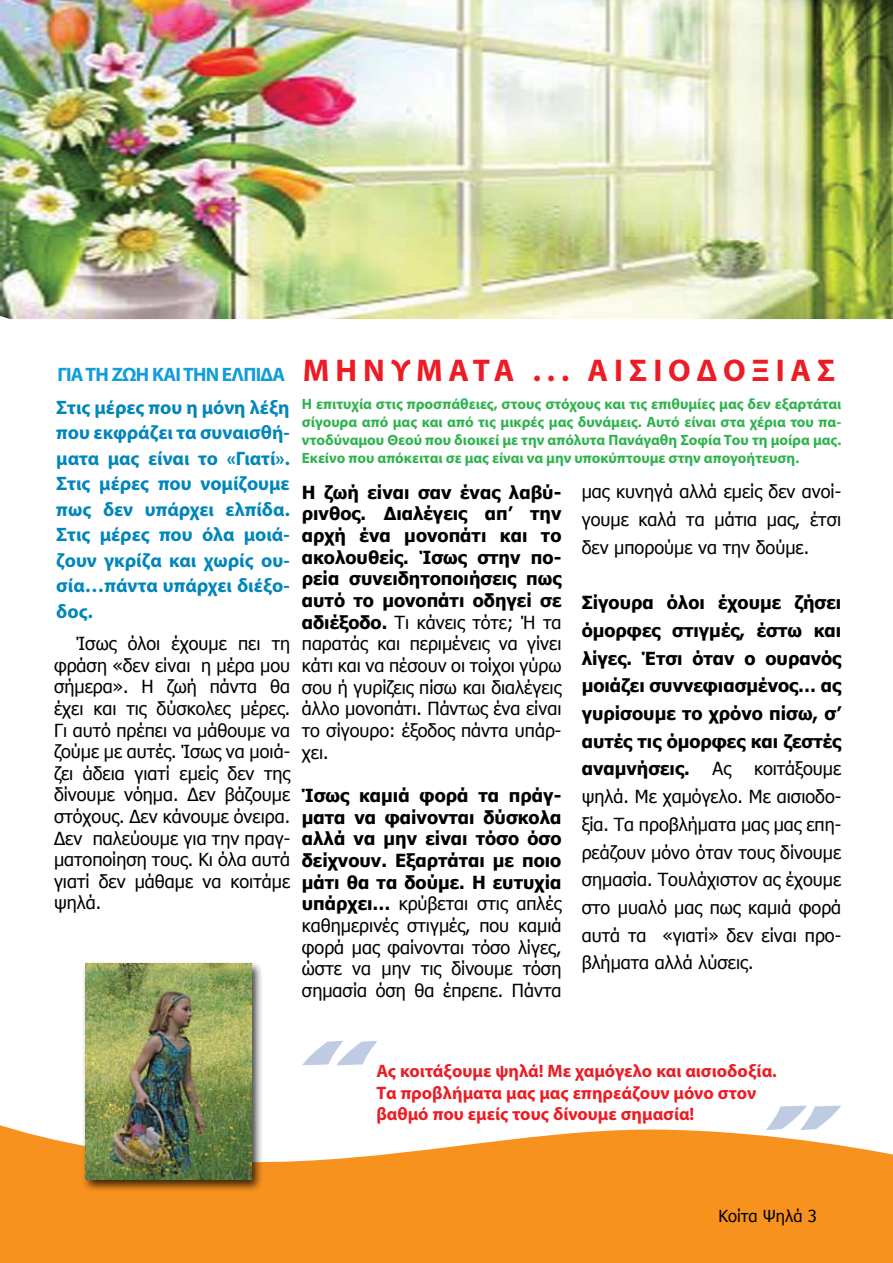
<style>
.page{position:relative;width:893px;height:1263px;background:#fff}
.page>*{position:absolute;margin:0;border:0;box-sizing:border-box;transform-origin:0 0}
.t1{font:700 31.5px "Myriad Pro";letter-spacing:.19em;color:#ed1c24}
.t2{font:700 19.5px/25.5px "Myriad Pro";color:#0086bb;text-align:justify}
.t3{font:18px/21.6px "Tahoma";color:#000;text-align:justify}
.t4{font:700 18px/21.6px "Tahoma";color:#000;text-align:justify}
.t5{font:700 18px/21.6px "Myriad Pro";color:#ed1c24}
.t6{font:16.5px "Tahoma";color:#000}
.t7{font:700 15px/18px "Myriad Pro";color:#2db34d;text-align:justify}
.s1{font-size:19.5px;color:#109dd9}
.s2{font-weight:700}
.s3{font-weight:400}
</style>
<div class="page">
<img style="left:0;top:0;width:893px;height:319px">
<svg style="left:0;top:1125px;width:893px;height:138px;background:#f79d36"></svg>
<svg style="left:766px;top:1105px;width:75px;height:25px"></svg>
<svg style="left:302px;top:1041px;width:75px;height:24px"></svg>
<div style="left:81px;top:960px;width:183px;height:232px;background:#000;opacity:.75"></div>
<img style="left:85px;top:964px;width:166px;height:216px">
<h1 class="t1" style="left:57px;top:350px;width:780px"><span class="s1">ΓΙΑ ΤΗ ΖΩΗ ΚΑΙ ΤΗΝ ΕΛΠΙΔΑ</span> ΜΗΝΥΜΑΤΑ ... ΑΙΣΙΟΔΟΞΙΑΣ</h1>
<p class="t2" style="left:56px;top:394px;width:235px">Στις μέρες που η μόνη λέξη που εκφράζει τα συναισθή&shy;ματα μας είναι το «Γιατί».<br>Στις μέρες που νομίζουμε πως δεν υπάρχει ελπίδα.<br>Στις μέρες που όλα μοιά&shy;ζουν γκρίζα και χωρίς ου&shy;σία…πάντα υπάρχει διέξο&shy;δος.</p>
<p class="t7" style="left:302px;top:394px;width:541px">Η επιτυχία στις προσπάθειες, στους στόχους και τις επιθυμίες μας δεν εξαρτάται σίγουρα από μας και από τις μικρές μας δυνάμεις. Αυτό είναι στα χέρια του πα&shy;ντοδύναμου Θεού που διοικεί με την απόλυτα Πανάγαθη Σοφία Του τη μοίρα μας.<br>Εκείνο που απόκειται σε μας είναι να μην υποκύπτουμε στην απογοήτευση.</p>
<p class="t3" style="left:54px;top:632px;width:238px;text-indent:22px">Ίσως όλοι έχουμε πει τη φράση «δεν είναι η μέρα μου σήμερα». Η ζωή πάντα θα έχει και τις δύσκολες μέρες.<br>Γι αυτό πρέπει να μάθουμε να ζούμε με αυτές. Ίσως να μοιά&shy;ζει άδεια γιατί εμείς δεν της δίνουμε νόημα. Δεν βάζουμε στόχους. Δεν κάνουμε όνειρα.<br>Δεν παλεύουμε για την πραγ&shy;ματοποίηση τους. Κι όλα αυτά γιατί δεν μάθαμε να κοιτάμε ψηλά.</p>
<p class="t3" style="left:582px;top:477px;width:261px;line-height:27.8px">μας κυνηγά αλλά εμείς δεν ανοί&shy;γουμε καλά τα μάτια μας, έτσι δεν μπορούμε να την δούμε.</p>
<p class="t4" style="left:582px;top:588px;width:261px;line-height:27.8px">Σίγουρα όλοι έχουμε ζήσει όμορφες στιγμές, έστω και λίγες. Έτσι όταν ο ουρανός μοιάζει συννεφιασμένος… ας γυρίσουμε το χρόνο πίσω, σ’ αυτές τις όμορφες και ζεστές αναμνήσεις.</p>
<p class="t3" style="left:302px;top:480px;width:261px"><span class="s2">Η ζωή είναι σαν ένας λαβύ&shy;ρινθος. Διαλέγεις απ’ την αρχή ένα μονοπάτι και το ακολουθείς. Ίσως στην πο&shy;ρεία συνειδητοποιήσεις πως αυτό το μονοπάτι οδηγεί σε αδιέξοδο.</span> Τι κάνεις τότε; Ή τα παρατάς και περιμένεις να γίνει κάτι και να πέσουν οι τοίχοι γύρω σου ή γυρίζεις πίσω και διαλέγεις άλλο μονοπάτι. Πάντως ένα είναι το σίγουρο: έξοδος πάντα υπάρ&shy;χει.</p>
<p class="t4" style="left:302px;top:783px;width:261px">Ίσως καμιά φορά τα πράγ&shy;ματα να φαίνονται δύσκολα αλλά να μην είναι τόσο όσο δείχνουν. Εξαρτάται με ποιο μάτι θα τα δούμε. Η ευτυχία υπάρχει… <span class="s3">κρύβεται στις απλές καθημερινές στιγμές, που καμιά φορά μας φαίνονται τόσο λίγες, ώστε να μην τις δίνουμε τόση σημασία όση θα έπρεπε. Πάντα</span></p>
<p class="t3" style="left:582px;top:754px;width:261px;line-height:27.8px;text-indent:172px">κοιτάξουμε ψηλά. Με χαμόγελο. Με αισιοδο&shy;ξία. Τα προβλήματα μας μας επη&shy;ρεάζουν μόνο όταν τους δίνουμε σημασία. Τουλάχιστον ας έχουμε στο μυαλό μας πως καμιά φορά αυτά τα «γιατί» δεν είναι προ&shy;βλήματα αλλά λύσεις.</p>
<p class="t3" style="left:713px;top:757px;width:20px">Ας</p>
<p class="t5" style="left:376px;top:1060px;width:402px">Ας κοιτάξουμε ψηλά! Με χαμόγελο και αισιοδοξία.<br>Τα προβλήματα μας μας επηρεάζουν μόνο στον βαθμό που εμείς τους δίνουμε σημασία!</p>
<p class="t6" style="left:718px;top:1204px;width:100px">Κοίτα Ψηλά 3</p>
</div>
